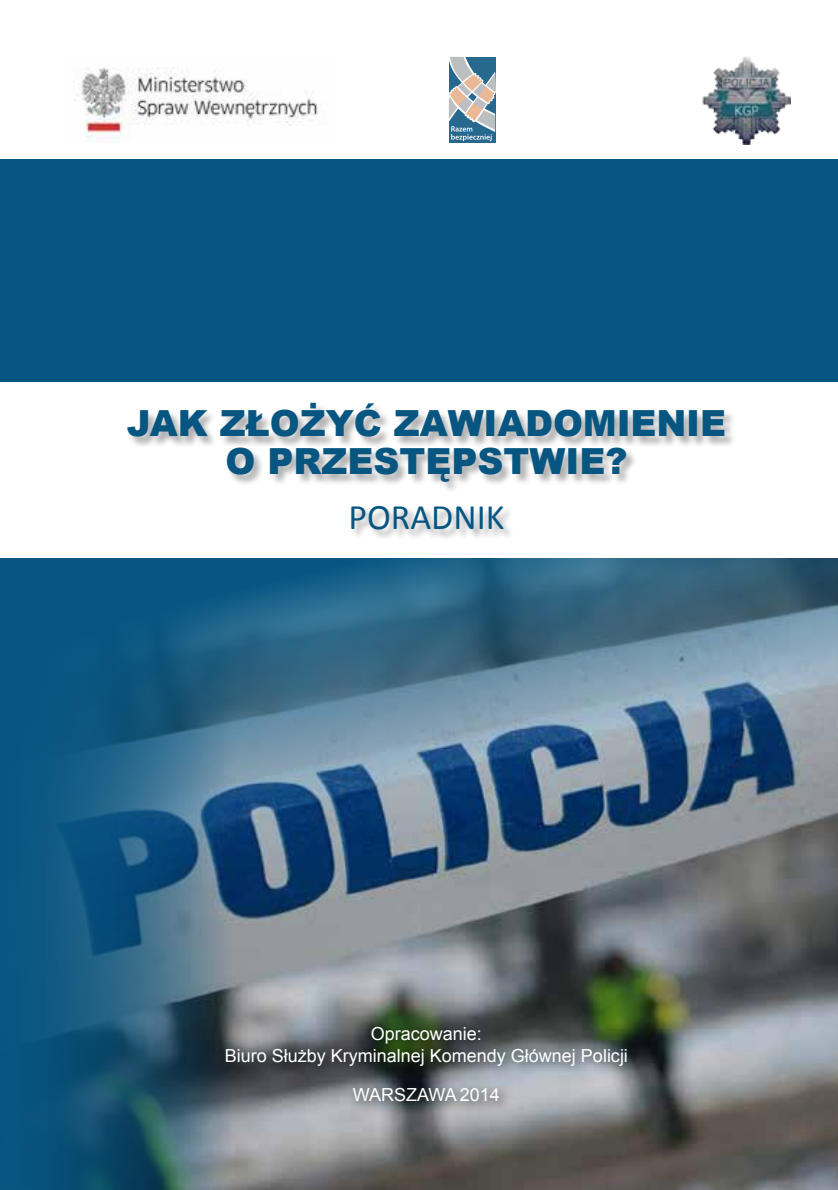
<style>
.page{position:relative;width:838px;height:1190px;background:#075682}
.page>*{position:absolute;margin:0;border:0;box-sizing:border-box;transform-origin:0 0}
.t1{font:900 36px/37.6px "Arial";color:#075682;text-align:center}
.t2{font:36px "Calibri";color:#075682}
.t3{font:18px/21.6px "Arial";color:#fff;text-align:center}
</style>
<div class="page">
<img style="left:0;top:557px;width:838px;height:633px">
<div style="left:0;top:382px;width:838px;height:175px;background:#fff"></div>
<div style="left:0;top:0;width:838px;height:159px;background:#fff"></div>
<div style="left:128px;top:403px;width:608px;height:137px;background:#000;opacity:.31"></div>
<div style="left:218px;top:1020px;width:422px;height:95px;background:#000;opacity:.75"></div>
<img style="left:703px;top:57px;width:88px;height:88px">
<img style="left:74px;top:67px;width:244px;height:75px">
<svg style="left:448px;top:57px;width:48px;height:84px"></svg>
<h1 class="t1" style="left:127px;top:404px;width:601px">JAK ZŁOŻYĆ ZAWIADOMIENIE<br>O PRZESTĘPSTWIE?</h1>
<h1 class="t2" style="left:348px;top:494px;width:158px">PORADNIK</h1>
<p class="t3" style="left:225px;top:1023px;width:405px">Opracowanie:<br>Biuro Służby Kryminalnej Komendy Głównej Policji</p>
<p class="t3" style="left:353px;top:1084px;width:149px">WARSZAWA 2014</p>
</div>
